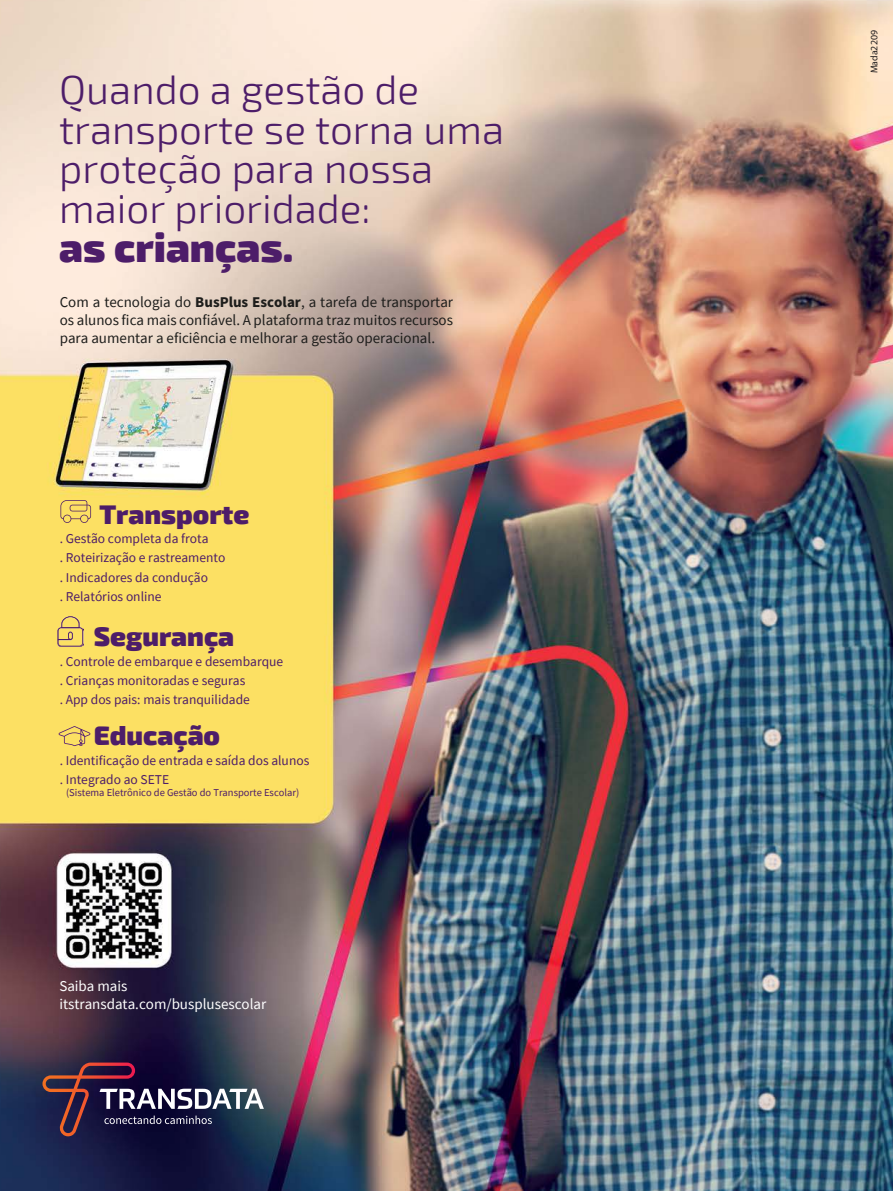
<style>
.page{position:relative;width:893px;height:1191px;background:#fff}
.page>*{position:absolute;margin:0;border:0;box-sizing:border-box;transform-origin:0 0}
.t1{font:300 40.5px/39.5px "Exo 2";color:#4d1d69}
.t2{font:900 40.5px "Exo 2";color:#4d1d69}
.t3{font:900 27px "Exo 2";color:#4d1d69}
.t4{font:15px/18px "Source Sans Pro";color:#1d1d1b;text-align:justify}
.t5{font:15px/18px "Source Sans Pro";color:#fff}
.t6{font:13.5px/19.2px "Source Sans Pro";color:#4d1d69}
.t7{font:10.5px "Source Sans Pro";color:#4d1d69}
.t8{font:9.9px "Myriad Pro";color:#231f20}
.s1{font-weight:700}
</style>
<div class="page">
<img style="left:0;top:0;width:893px;height:1191px">
<img style="left:58px;top:616px;width:26px;height:31px">
<svg style="left:59px;top:726px;width:31px;height:20px"></svg>
<svg style="left:58px;top:616px;width:25px;height:30px"></svg>
<svg style="left:60px;top:500px;width:31px;height:23px"></svg>
<svg style="left:42px;top:1062px;width:222px;height:74px;background:#3d3652"></svg>
<h1 class="t1" style="left:59px;top:71px;width:446px">Quando a gestão de transporte se torna uma proteção para nossa maior prioridade:</h1>
<h1 class="t2" style="left:59px;top:223px;width:235px">as crianças.</h1>
<p class="t4" style="left:60px;top:293px;width:395px">Com a tecnologia do <span class="s1">BusPlus Escolar</span>, a tarefa de transportar os alunos fica mais confiável. A plataforma traz muitos recursos para aumentar a eficiência e melhorar a gestão operacional.</p>
<h2 class="t3" style="left:99px;top:498px;width:151px">Transporte</h2>
<p class="t6" style="left:60px;top:529px;width:167px">. Gestão completa da frota<br>. Roteirização e rastreamento . Indicadores da condução<br>. Relatórios online</p>
<h2 class="t3" style="left:94px;top:620px;width:142px">Segurança</h2>
<p class="t6" style="left:60px;top:651px;width:225px">. Controle de embarque e desembarque . Crianças monitoradas e seguras<br>. App dos pais: mais tranquilidade</p>
<h2 class="t3" style="left:94px;top:719px;width:128px">Educação</h2>
<p class="t6" style="left:60px;top:750px;width:251px">. Identificação de entrada e saída dos alunos . Integrado ao SETE</p>
<p class="t7" style="left:66px;top:786px;width:235px">(Sistema Eletrônico de Gestão do Transporte Escolar)</p>
<p class="t5" style="left:59px;top:976px;width:208px">Saiba mais itstransdata.com/busplusescolar</p>
<p class="t8" style="left:869px;top:73px;width:45px;rotate:-90deg">Mada2209</p>
</div>
